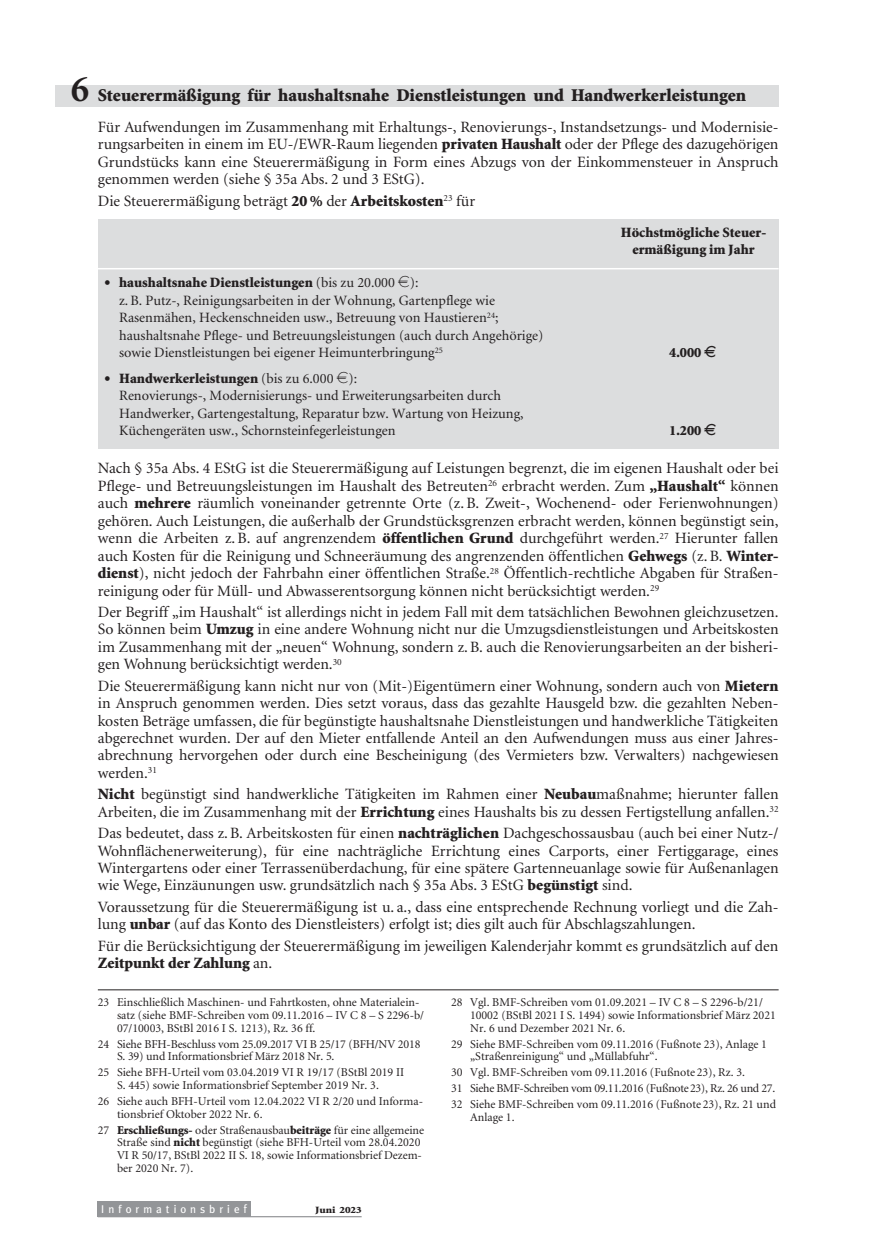
<style>
.page{position:relative;width:885px;height:1259px;background:#fff}
.page>*{position:absolute;margin:0;border:0;box-sizing:border-box;transform-origin:0 0}
.t1{font:900 18px "Minion";color:#231f20}
.t2{font:15.75px/17.4px "Minion";color:#231f20;text-align:justify}
.t3{font:14.25px/17.4px "Minion";color:#231f20}
.t4{font:900 14.25px/17.4px "Minion";color:#231f20;text-align:center}
.t5{font:12px/12.8px "Minion";color:#231f20}
.t6{font:11.25px "Meta";letter-spacing:.36em;color:#fff}
.t7{font:900 9.6px "Minion";color:#231f20;scale:1.15 1}
.s1{font-weight:700;font-size:37.5px}
.s2{font-weight:900}
.s3{font-size:22.5px}
.s4{font-family:"Eurofont"}
.s5{font-family:"Eurofont";font-weight:400}
.s6{font-size:12px}
</style>
<div class="page">
<div style="left:98px;top:219px;width:680px;height:230px;background:#dcddde"></div>
<div style="left:55px;top:85px;width:723px;height:21px;background:#dcddde"></div>
<div style="left:98px;top:1200px;width:153px;height:16px;background:#939598"></div>
<hr style="left:98px;top:1216px;width:263px;height:1px;background:#939598">
<hr style="left:98px;top:268px;width:680px;height:1px;background:#fff">
<hr style="left:98px;top:989px;width:680px;height:1px;background:#231f20">
<p class="t1" style="left:71px;top:88px;width:676px"><span class="s1">6</span> Steuerermäßigung für haushaltsnahe Dienstleistungen und Handwerkerleistungen</p>
<p class="t2" style="left:98px;top:120px;width:682px">Für Aufwendungen im Zusammenhang mit Erhaltungs-, Renovierungs-, Instandsetzungs- und Modernisie&shy;rungsarbeiten in einem im EU-/EWR-Raum liegenden <span class="s2">privaten Haushalt</span> oder der Pflege des dazugehörigen Grundstücks kann eine Steuerermäßigung in Form eines Abzugs von der Einkommensteuer in Anspruch genommen werden (siehe § 35a Abs. 2 und 3 EStG).</p>
<p class="t2" style="left:98px;top:193px;width:379px">Die Steuerermäßigung beträgt <span class="s2">20 %</span> der <span class="s2">Arbeitskosten</span><sup>23</sup> für</p>
<p class="t4" style="left:620px;top:225px;width:147px">Höchstmögliche Steuer&shy;ermäßigung im Jahr</p>
<p class="t3" style="left:119px;top:275px;width:426px;text-indent:-15px"><span class="s3">•</span> <span class="s2">haushaltsnahe Dienstleistungen</span> (bis zu 20.000 <span class="s4">e</span>):<br>z. B. Putz-, Reinigungsarbeiten in der Wohnung, Gartenpflege wie Rasenmähen, Heckenschneiden usw., Betreuung von Haustieren<sup>24</sup>; haushaltsnahe Pflege- und Betreuungsleistungen (auch durch Angehörige) sowie Dienstleistungen bei eigener Heimunterbringung<sup>25</sup></p>
<p class="t4" style="left:669px;top:345px;width:49px">4.000 <span class="s5">I</span></p>
<p class="t3" style="left:119px;top:370px;width:406px;text-indent:-15px"><span class="s3">•</span> <span class="s2">Handwerkerleistungen</span> (bis zu 6.000 <span class="s4">e</span>):<br>Renovierungs-, Modernisierungs- und Erweiterungsarbeiten durch Handwerker, Gartengestaltung, Reparatur bzw. Wartung von Heizung, Küchengeräten usw., Schornsteinfegerleistungen</p>
<p class="t4" style="left:669px;top:423px;width:49px">1.200 <span class="s5">I</span></p>
<p class="t2" style="left:98px;top:461px;width:682px">Nach § 35a Abs. 4 EStG ist die Steuerermäßigung auf Leistungen begrenzt, die im eigenen Haushalt oder bei Pflege- und Betreuungsleistungen im Haushalt des Betreuten<sup>26</sup> erbracht werden. Zum <span class="s2">„Haushalt“</span> können auch <span class="s2">mehrere</span> räumlich voneinander getrennte Orte (z. B. Zweit-, Wochenend- oder Ferienwohnungen) gehören. Auch Leistungen, die außerhalb der Grundstücksgrenzen erbracht werden, können begünstigt sein, wenn die Arbeiten z. B. auf angrenzendem <span class="s2">öffentlichen Grund</span> durchgeführt werden.<sup>27</sup> Hierunter fallen auch Kosten für die Reinigung und Schneeräumung des angrenzenden öffentlichen <span class="s2">Gehwegs</span> (z. B. <span class="s2">Winter&shy;dienst</span>), nicht jedoch der Fahrbahn einer öffentlichen Straße.<sup>28</sup> Öffentlich-rechtliche Abgaben für Straßen&shy;reinigung oder für Müll- und Abwasserentsorgung können nicht berücksichtigt werden.<sup>29</sup></p>
<p class="t2" style="left:98px;top:604px;width:682px">Der Begriff „im Haushalt“ ist allerdings nicht in jedem Fall mit dem tatsächlichen Bewohnen gleichzusetzen.<br>So können beim <span class="s2">Umzug</span> in eine andere Wohnung nicht nur die Umzugsdienstleistungen und Arbeitskosten im Zusammenhang mit der „neuen“ Wohnung, sondern z. B. auch die Renovierungsarbeiten an der bisheri&shy;gen Wohnung berücksichtigt werden.<sup>30</sup></p>
<p class="t2" style="left:98px;top:678px;width:682px">Die Steuerermäßigung kann nicht nur von (Mit-)Eigentümern einer Wohnung, sondern auch von <span class="s2">Mietern </span>in Anspruch genommen werden. Dies setzt voraus, dass das gezahlte Hausgeld bzw. die gezahlten Neben&shy;kosten Beträge umfassen, die für begünstigte haushaltsnahe Dienstleistungen und handwerkliche Tätigkeiten abgerechnet wurden. Der auf den Mieter entfallende Anteil an den Aufwendungen muss aus einer Jahres&shy;abrechnung hervorgehen oder durch eine Bescheinigung (des Vermieters bzw. Verwalters) nachgewiesen werden.<sup>31</sup></p>
<p class="t2" style="left:98px;top:787px;width:682px"><span class="s2">Nicht</span> begünstigt sind handwerkliche Tätigkeiten im Rahmen einer <span class="s2">Neubau</span>maßnahme; hierunter fallen<br>Arbeiten, die im Zusammenhang mit der <span class="s2">Errichtung</span> eines Haushalts bis zu dessen Fertigstellung anfallen.<sup>32</sup></p>
<p class="t2" style="left:98px;top:825px;width:682px">Das bedeutet, dass z. B. Arbeitskosten für einen <span class="s2">nachträglichen</span> Dachgeschossausbau (auch bei einer Nutz-/ Wohnflächenerweiterung), für eine nachträgliche Errichtung eines Carports, einer Fertiggarage, eines Wintergartens oder einer Terrassenüberdachung, für eine spätere Gartenneuanlage sowie für Außenanlagen wie Wege, Einzäunungen usw. grundsätzlich nach § 35a Abs. 3 EStG <span class="s2">begünstigt</span> sind.</p>
<p class="t2" style="left:98px;top:899px;width:682px">Voraussetzung für die Steuerermäßigung ist u. a., dass eine entsprechende Rechnung vorliegt und die Zah&shy;lung <span class="s2">unbar</span> (auf das Konto des Dienstleisters) erfolgt ist; dies gilt auch für Abschlagszahlungen.</p>
<p class="t2" style="left:98px;top:938px;width:682px">Für die Berücksichtigung der Steuerermäßigung im jeweiligen Kalenderjahr kommt es grundsätzlich auf den<br><span class="s2">Zeitpunkt der Zahlung</span> an.</p>
<p class="t5" style="left:117px;top:997px;width:308px;text-indent:-19px">23 Einschließlich Maschinen- und Fahrtkosten, ohne Materialein&shy;satz (siehe BMF-Schreiben vom 09.11.2016 – IV C 8 – S 2296-b/<br>07/10003, BStBl 2016 I S. 1213), Rz. 36 ff.</p>
<p class="t5" style="left:117px;top:1038px;width:305px;text-indent:-19px">24 Siehe BFH-Beschluss vom 25.09.2017 VI B 25/17 (BFH/NV 2018<br>S. 39) und Informationsbrief März 2018 Nr. 5.</p>
<p class="t5" style="left:98px;top:1067px;width:308px;text-align:center">25 Siehe BFH-Urteil vom 03.04.2019 VI R 19/17 (BStBl 2019 II<br>S. 445) sowie Informationsbrief September 2019 Nr. 3.</p>
<p class="t5" style="left:117px;top:1095px;width:307px;text-indent:-19px">26 Siehe auch BFH-Urteil vom 12.04.2022 VI R 2/20 und Informa&shy;tionsbrief Oktober 2022 Nr. 6.</p>
<p class="t5" style="left:117px;top:1124px;width:308px;text-indent:-19px">27 <span class="s2">Erschließungs-</span> oder Straßenausbau<span class="s2">beiträge</span> für eine allgemeine Straße sind <span class="s2">nicht</span> begünstigt (siehe BFH-Urteil vom 28.04.2020<br>VI R 50/17, BStBl 2022 II S. 18, sowie Informationsbrief Dezem&shy;ber 2020 Nr. 7).</p>
<p class="t5" style="left:470px;top:997px;width:307px;text-indent:-19px">28 Vgl. BMF-Schreiben vom 01.09.2021 – IV C 8 – S 2296-b/21/<br>10002 (BStBl 2021 I S. 1494) sowie Informationsbrief März 2021<br>Nr. 6 und Dezember 2021 Nr. 6.</p>
<p class="t5" style="left:470px;top:1038px;width:298px;text-indent:-19px">29 Siehe BMF-Schreiben vom 09.11.2016 (Fußnote 23), Anlage 1 „Straßenreinigung“ und „Müllabfuhr“.</p>
<p class="t5" style="left:451px;top:1065px;width:326px;line-height:15.9px">30 Vgl. BMF-Schreiben vom 09.11.2016 (Fußnote 23), Rz. 3.<br>31 Siehe BMF-Schreiben vom 09.11.2016 (Fußnote23), Rz. 26 und 27.<br>32 Siehe BMF-Schreiben vom 09.11.2016 (Fußnote 23), Rz. 21 und</p>
<p class="t5" style="left:470px;top:1111px;width:46px">Anlage 1.</p>
<p class="t6" style="left:101px;top:1202px;width:147px">Informationsbrie<span class="s6">f</span></p>
<p class="t7" style="left:315px;top:1206px;width:42px">Juni 2023</p>
</div>
